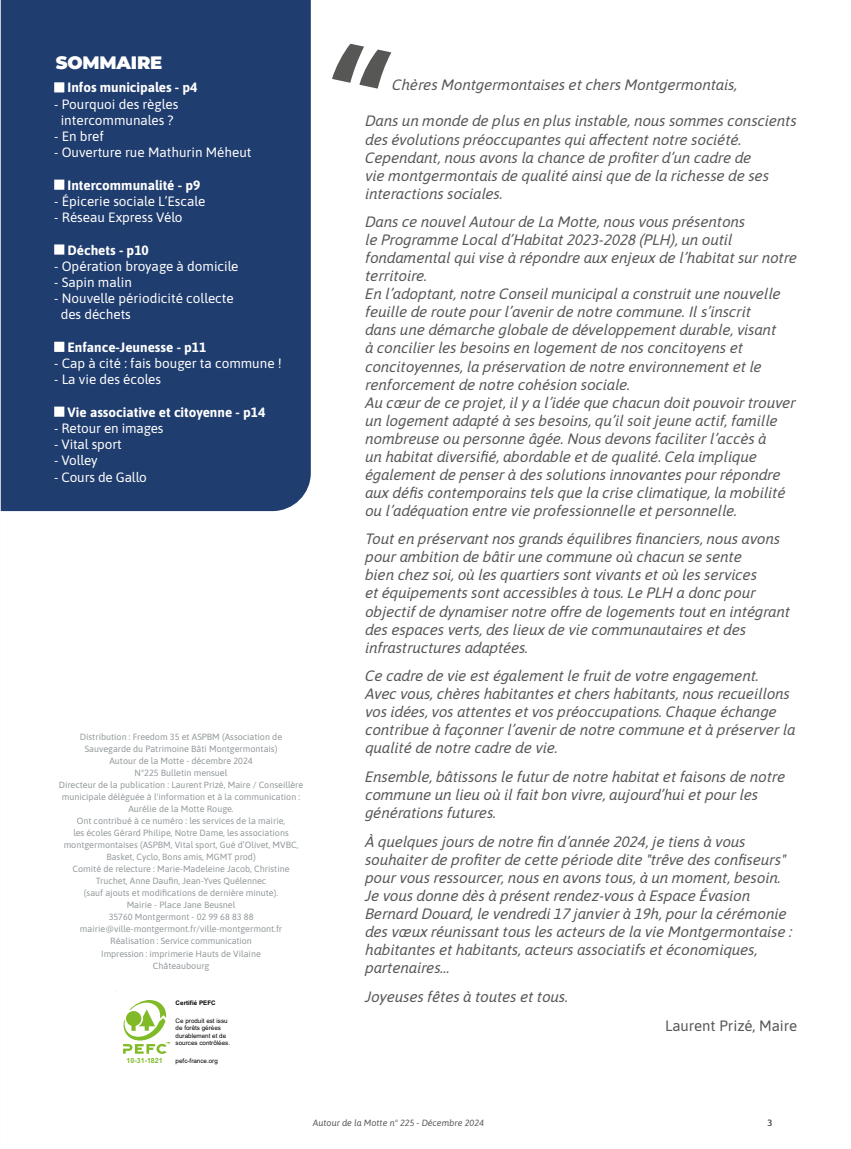
<style>
.page{position:relative;width:851px;height:1149px;background:#fff}
.page>*{position:absolute;margin:0;border:0;box-sizing:border-box;transform-origin:0 0}
.t1{font:900 18px "Montserrat";letter-spacing:-.01em;color:#fff}
.t2{font:italic 15px/18px "Asap";color:#575756}
.t3{font:15px "Asap";color:#575756}
.t4{font:13.5px/16.2px "Asap";color:#fff;text-align:center}
.t5{font:9px/12px "Asap";color:#93999c;text-align:center}
.t6{font:italic 9px "Asap";color:#575756}
.t7{font:9px "Asap";color:#575756}
.t8{font:700 7.05px "Arial";color:#80ba27}
.t9{font:6.3px/7.5px "Arial";color:#000}
.t10{font:700 6.3px "Arial";color:#000}
</style>
<div class="page">
<svg style="left:0;top:0;width:1px;height:511px"></svg>
<div style="left:1px;top:0;width:310px;height:511px;background:#203d6f"></div>
<div style="left:54px;top:82px;width:10px;height:10px;background:#fff;border:2px solid #fff"></div>
<div style="left:54px;top:179px;width:10px;height:11px;background:#fff;border:2px solid #fff"></div>
<div style="left:54px;top:244px;width:10px;height:10px;background:#fff;border:2px solid #fff"></div>
<div style="left:54px;top:341px;width:10px;height:11px;background:#fff;border:2px solid #fff"></div>
<div style="left:54px;top:406px;width:10px;height:10px;background:#fff;border:2px solid #fff"></div>
<svg style="left:115px;top:991px;width:55px;height:63px"></svg>
<p class="t1" style="left:56px;top:49px;width:108px">SOMMAIRE</p>
<p class="t4" style="left:68px;top:79px;width:131px">Infos municipales - p4</p>
<p class="t4" style="left:54px;top:95px;width:125px">- Pourquoi des règles intercommunales ?</p>
<p class="t4" style="left:54px;top:127px;width:51px">- En bref</p>
<p class="t4" style="left:54px;top:144px;width:199px">- Ouverture rue Mathurin Méheut</p>
<p class="t4" style="left:68px;top:176px;width:134px">Intercommunalité - p9</p>
<p class="t4" style="left:54px;top:192px;width:153px">- Épicerie sociale L’Escale</p>
<p class="t4" style="left:54px;top:208px;width:130px">- Réseau Express Vélo</p>
<p class="t4" style="left:68px;top:241px;width:83px">Déchets - p10</p>
<p class="t4" style="left:54px;top:257px;width:186px">- Opération broyage à domicile</p>
<p class="t4" style="left:54px;top:273px;width:79px">- Sapin malin</p>
<p class="t4" style="left:61px;top:289px;width:174px;text-align:left;text-indent:-6px">- Nouvelle périodicité collecte des déchets</p>
<p class="t4" style="left:68px;top:338px;width:140px">Enfance-Jeunesse - p11</p>
<p class="t4" style="left:54px;top:354px;width:229px">- Cap à cité : fais bouger ta commune !</p>
<p class="t4" style="left:54px;top:370px;width:108px">- La vie des écoles</p>
<p class="t4" style="left:68px;top:403px;width:199px">Vie associative et citoyenne - p14</p>
<p class="t4" style="left:54px;top:419px;width:111px">- Retour en images</p>
<p class="t4" style="left:54px;top:435px;width:69px">- Vital sport</p>
<p class="t4" style="left:54px;top:451px;width:45px">- Volley</p>
<p class="t4" style="left:54px;top:468px;width:94px">- Cours de Gallo</p>
<p class="t5" style="left:59px;top:730px;width:246px">Distribution : Freedom 35 et ASPBM (Association de Sauvegarde du Patrimoine Bâti Montgermontais)<br>Autour de la Motte - décembre 2024<br>N°225 Bulletin mensuel<br>Directeur de la publication : Laurent Prizé, Maire / Conseillère municipale déléguée à l'information et à la communication :<br>Aurélie de la Motte Rouge.<br>Ont contribué à ce numéro : les services de la mairie,<br>les écoles Gérard Philipe, Notre Dame, les associations montgermontaises (ASPBM, Vital sport, Gué d’Olivet, MVBC, Basket, Cyclo, Bons amis, MGMT prod)<br>Comité de relecture : Marie-Madeleine Jacob, Christine Truchet, Anne Daufin, Jean-Yves Quélennec<br>(sauf ajouts et modifications de dernière minute).<br>Mairie - Place Jane Beusnel<br>35760 Montgermont - 02 99 68 83 88 mairie@ville-montgermont.fr/ville-montgermont.fr Réalisation : Service communication<br>Impression : imprimerie Hauts de Vilaine<br>Châteaubourg</p>
<p class="t8" style="left:126px;top:1056px;width:38px">10-31-1821</p>
<p class="t10" style="left:176px;top:998px;width:42px">Certifié PEFC</p>
<p class="t9" style="left:176px;top:1016px;width:56px">Ce produit est issu de forêts gérées durablement et de sources contrôlées.</p>
<p class="t9" style="left:176px;top:1056px;width:44px">pefc-france.org</p>
<p class="t2" style="left:392px;top:75px;width:349px">Chères Montgermontaises et chers Montgermontais,</p>
<p class="t2" style="left:365px;top:111px;width:435px">Dans un monde de plus en plus instable, nous sommes conscients des évolutions préoccupantes qui affectent notre société.<br>Cependant, nous avons la chance de profiter d’un cadre de<br>vie montgermontais de qualité ainsi que de la richesse de ses interactions sociales.</p>
<p class="t2" style="left:365px;top:212px;width:436px">Dans ce nouvel Autour de La Motte, nous vous présentons<br>le Programme Local d’Habitat 2023-2028 (PLH), un outil fondamental qui vise à répondre aux enjeux de l’habitat sur notre territoire.<br>En l’adoptant, notre Conseil municipal a construit une nouvelle feuille de route pour l’avenir de notre commune. Il s’inscrit<br>dans une démarche globale de développement durable, visant<br>à concilier les besoins en logement de nos concitoyens et concitoyennes, la préservation de notre environnement et le renforcement de notre cohésion sociale.<br>Au cœur de ce projet, il y a l’idée que chacun doit pouvoir trouver un logement adapté à ses besoins, qu’il soit jeune actif, famille nombreuse ou personne âgée. Nous devons faciliter l’accès à<br>un habitat diversifié, abordable et de qualité. Cela implique également de penser à des solutions innovantes pour répondre aux défis contemporains tels que la crise climatique, la mobilité ou l’adéquation entre vie professionnelle et personnelle.</p>
<p class="t2" style="left:364px;top:529px;width:428px">Tout en préservant nos grands équilibres financiers, nous avons pour ambition de bâtir une commune où chacun se sente<br>bien chez soi, où les quartiers sont vivants et où les services<br>et équipements sont accessibles à tous. Le PLH a donc pour objectif de dynamiser notre offre de logements tout en intégrant des espaces verts, des lieux de vie communautaires et des infrastructures adaptées.</p>
<p class="t2" style="left:364px;top:666px;width:434px">Ce cadre de vie est également le fruit de votre engagement.<br>Avec vous, chères habitantes et chers habitants, nous recueillons vos idées, vos attentes et vos préoccupations. Chaque échange contribue à façonner l’avenir de notre commune et à préserver la qualité de notre cadre de vie.</p>
<p class="t2" style="left:364px;top:767px;width:424px">Ensemble, bâtissons le futur de notre habitat et faisons de notre commune un lieu où il fait bon vivre, aujourd’hui et pour les générations futures.</p>
<p class="t2" style="left:364px;top:831px;width:431px">À quelques jours de notre fin d’année 2024, je tiens à vous souhaiter de profiter de cette période dite "trêve des confiseurs" pour vous ressourcer, nous en avons tous, à un moment, besoin.<br>Je vous donne dès à présent rendez-vous à Espace Évasion Bernard Douard, le vendredi 17 janvier à 19h, pour la cérémonie des vœux réunissant tous les acteurs de la vie Montgermontaise : habitantes et habitants, acteurs associatifs et économiques, partenaires…</p>
<p class="t2" style="left:365px;top:986px;width:207px">Joyeuses fêtes à toutes et tous.</p>
<p class="t3" style="left:665px;top:1014px;width:133px">Laurent Prizé, Maire</p>
<p class="t6" style="left:313px;top:1116px;width:172px">Autour de la Motte n° 225 - Décembre 2024</p>
<p class="t7" style="left:767px;top:1116px;width:6px">3</p>
</div>
